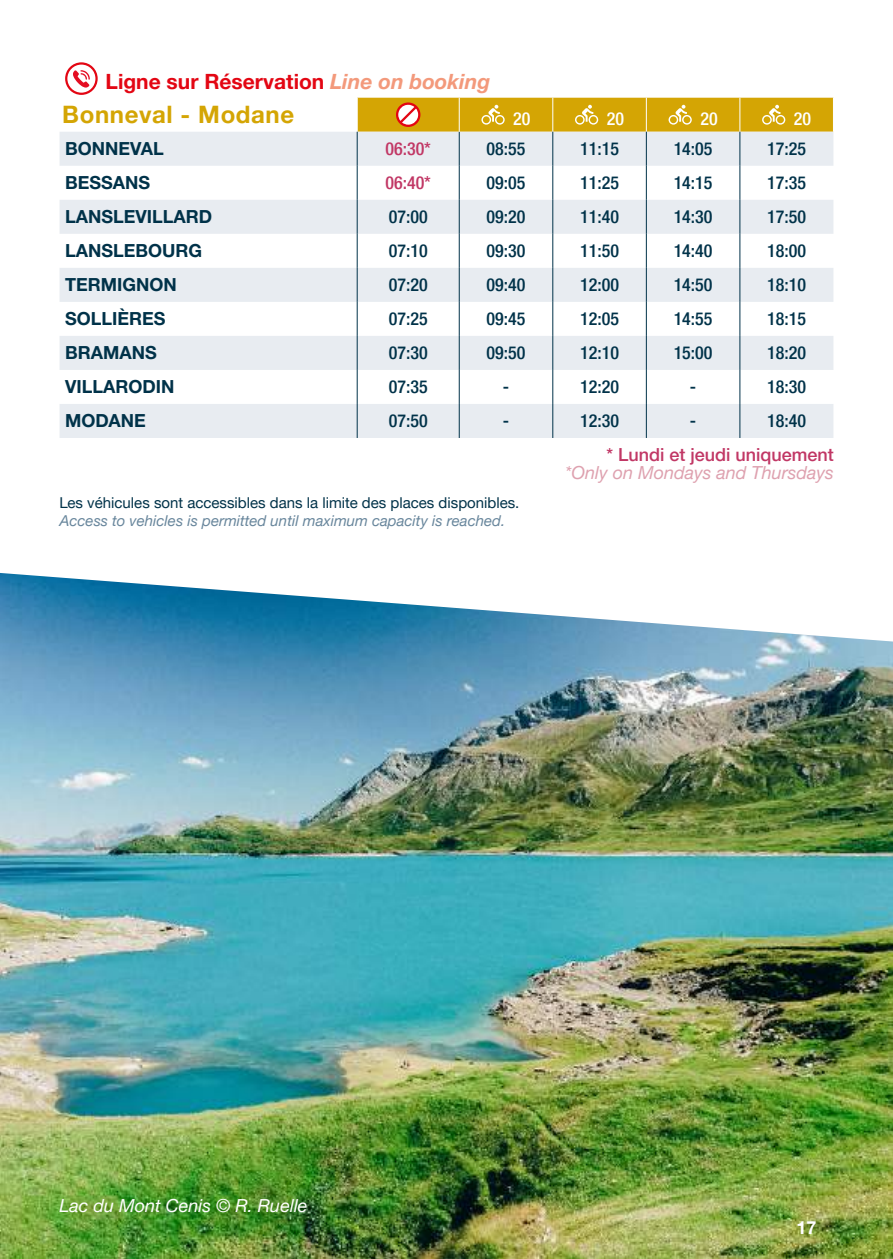
<style>
.page{position:relative;width:893px;height:1259px;background:#fff}
.page>*{position:absolute;margin:0;border:0;box-sizing:border-box;transform-origin:0 0}
.t1{font:700 24px "Helvetica Neue LTW1 G";letter-spacing:.025em;color:#d4a504}
.t2{font:700 21px "Helvetica Neue LTW1 G";color:#e30613}
.t3{font:500 condensed 18px "Helvetica Neue LTW1 G";color:#003249}
.t4{font:700 18px "Helvetica Neue LTW1 G";color:#003249}
.t5{font:italic 18px "Helvetica Neue LTW1 G";color:#dea1af}
.t6{font:500 18px "Helvetica Neue LTW1 G";color:#c13765}
.t7{font:italic 18px "Helvetica Neue LTW1 G";color:#fff}
.t8{font:500 condensed 18px "Helvetica Neue LTW1 G";color:#c13765}
.t9{font:500 condensed 18px "Helvetica Neue LTW1 G";color:#fff}
.t10{font:700 18px "Helvetica Neue LTW1 G";color:#fff}
.t11{font:15px "Helvetica Neue LTW1 G";color:#003249}
.t12{font:italic 15px "Helvetica Neue LTW1 G";color:#68869c}
.s1{font-style:italic;color:#f3997b}
</style>
<div class="page">
<img style="left:0;top:573px;width:893px;height:686px">
<svg style="left:60px;top:132px;width:773px;height:306px;fill:#e8ecf1"></svg>
<hr style="left:459px;top:132px;width:1px;height:34px;background:#003249">
<hr style="left:459px;top:166px;width:1px;height:34px;background:#003249">
<hr style="left:459px;top:200px;width:1px;height:34px;background:#003249">
<hr style="left:459px;top:234px;width:1px;height:34px;background:#003249">
<hr style="left:459px;top:268px;width:1px;height:34px;background:#003249">
<hr style="left:459px;top:302px;width:1px;height:34px;background:#003249">
<hr style="left:459px;top:336px;width:1px;height:34px;background:#003249">
<hr style="left:459px;top:370px;width:1px;height:34px;background:#003249">
<hr style="left:459px;top:404px;width:1px;height:34px;background:#003249">
<hr style="left:552px;top:132px;width:1px;height:34px;background:#003249">
<hr style="left:646px;top:132px;width:1px;height:34px;background:#003249">
<hr style="left:739px;top:132px;width:1px;height:34px;background:#003249">
<hr style="left:552px;top:166px;width:1px;height:34px;background:#003249">
<hr style="left:646px;top:166px;width:1px;height:34px;background:#003249">
<hr style="left:739px;top:166px;width:1px;height:34px;background:#003249">
<hr style="left:552px;top:200px;width:1px;height:34px;background:#003249">
<hr style="left:646px;top:200px;width:1px;height:34px;background:#003249">
<hr style="left:739px;top:200px;width:1px;height:34px;background:#003249">
<hr style="left:552px;top:234px;width:1px;height:34px;background:#003249">
<hr style="left:646px;top:234px;width:1px;height:34px;background:#003249">
<hr style="left:739px;top:234px;width:1px;height:34px;background:#003249">
<hr style="left:552px;top:268px;width:1px;height:34px;background:#003249">
<hr style="left:646px;top:268px;width:1px;height:34px;background:#003249">
<hr style="left:739px;top:268px;width:1px;height:34px;background:#003249">
<hr style="left:552px;top:302px;width:1px;height:34px;background:#003249">
<hr style="left:646px;top:302px;width:1px;height:34px;background:#003249">
<hr style="left:739px;top:302px;width:1px;height:34px;background:#003249">
<hr style="left:552px;top:336px;width:1px;height:34px;background:#003249">
<hr style="left:646px;top:336px;width:1px;height:34px;background:#003249">
<hr style="left:739px;top:336px;width:1px;height:34px;background:#003249">
<hr style="left:552px;top:370px;width:1px;height:34px;background:#003249">
<hr style="left:646px;top:370px;width:1px;height:34px;background:#003249">
<hr style="left:739px;top:370px;width:1px;height:34px;background:#003249">
<hr style="left:552px;top:404px;width:1px;height:34px;background:#003249">
<hr style="left:646px;top:404px;width:1px;height:34px;background:#003249">
<hr style="left:739px;top:404px;width:1px;height:34px;background:#003249">
<hr style="left:357px;top:132px;width:1px;height:34px;background:#003249">
<hr style="left:357px;top:166px;width:1px;height:34px;background:#003249">
<hr style="left:357px;top:200px;width:1px;height:34px;background:#003249">
<hr style="left:357px;top:234px;width:1px;height:34px;background:#003249">
<hr style="left:357px;top:268px;width:1px;height:34px;background:#003249">
<hr style="left:357px;top:302px;width:1px;height:34px;background:#003249">
<hr style="left:357px;top:336px;width:1px;height:34px;background:#003249">
<hr style="left:357px;top:370px;width:1px;height:34px;background:#003249">
<hr style="left:357px;top:404px;width:1px;height:34px;background:#003249">
<svg style="left:66px;top:63px;width:31px;height:31px"></svg>
<div style="left:65px;top:62px;width:33px;height:33px;border:2px solid #e30613;border-radius:50%"></div>
<svg style="left:73px;top:70px;width:17px;height:18px"></svg>
<svg style="left:357px;top:98px;width:476px;height:34px;background:#d7a916"></svg>
<p class="t2" style="left:106px;top:68px;width:386px">Ligne sur Réservation <span class="s1">Line on booking</span></p>
<h1 class="t1" style="left:62px;top:100px;width:233px">Bonneval - Modane</h1>
<p class="t9" style="left:513px;top:107px;width:19px">20</p>
<p class="t9" style="left:607px;top:107px;width:19px">20</p>
<p class="t9" style="left:700px;top:107px;width:19px">20</p>
<p class="t9" style="left:794px;top:107px;width:19px">20</p>
<p class="t4" style="left:65px;top:138px;width:100px">BONNEVAL</p>
<p class="t8" style="left:385px;top:138px;width:47px">06:30*</p>
<p class="t3" style="left:487px;top:138px;width:40px">08:55</p>
<p class="t3" style="left:580px;top:138px;width:40px">11:15</p>
<p class="t3" style="left:674px;top:138px;width:40px">14:05</p>
<p class="t3" style="left:767px;top:138px;width:40px">17:25</p>
<p class="t4" style="left:65px;top:172px;width:87px">BESSANS</p>
<p class="t8" style="left:385px;top:172px;width:47px">06:40*</p>
<p class="t3" style="left:487px;top:172px;width:40px">09:05</p>
<p class="t3" style="left:580px;top:172px;width:40px">11:25</p>
<p class="t3" style="left:674px;top:172px;width:40px">14:15</p>
<p class="t3" style="left:767px;top:172px;width:40px">17:35</p>
<p class="t4" style="left:65px;top:206px;width:149px">LANSLEVILLARD</p>
<p class="t3" style="left:389px;top:206px;width:40px">07:00</p>
<p class="t3" style="left:487px;top:206px;width:40px">09:20</p>
<p class="t3" style="left:580px;top:206px;width:40px">11:40</p>
<p class="t3" style="left:674px;top:206px;width:40px">14:30</p>
<p class="t3" style="left:767px;top:206px;width:40px">17:50</p>
<p class="t4" style="left:65px;top:240px;width:139px">LANSLEBOURG</p>
<p class="t3" style="left:389px;top:240px;width:40px">07:10</p>
<p class="t3" style="left:487px;top:240px;width:40px">09:30</p>
<p class="t3" style="left:580px;top:240px;width:40px">11:50</p>
<p class="t3" style="left:674px;top:240px;width:40px">14:40</p>
<p class="t3" style="left:767px;top:240px;width:40px">18:00</p>
<p class="t4" style="left:65px;top:274px;width:113px">TERMIGNON</p>
<p class="t3" style="left:389px;top:274px;width:40px">07:20</p>
<p class="t3" style="left:487px;top:274px;width:40px">09:40</p>
<p class="t3" style="left:580px;top:274px;width:40px">12:00</p>
<p class="t3" style="left:674px;top:274px;width:40px">14:50</p>
<p class="t3" style="left:767px;top:274px;width:40px">18:10</p>
<p class="t4" style="left:65px;top:308px;width:102px">SOLLIÈRES</p>
<p class="t3" style="left:389px;top:308px;width:40px">07:25</p>
<p class="t3" style="left:487px;top:308px;width:40px">09:45</p>
<p class="t3" style="left:580px;top:308px;width:40px">12:05</p>
<p class="t3" style="left:674px;top:308px;width:40px">14:55</p>
<p class="t3" style="left:767px;top:308px;width:40px">18:15</p>
<p class="t4" style="left:65px;top:342px;width:93px">BRAMANS</p>
<p class="t3" style="left:389px;top:342px;width:40px">07:30</p>
<p class="t3" style="left:487px;top:342px;width:40px">09:50</p>
<p class="t3" style="left:580px;top:342px;width:40px">12:10</p>
<p class="t3" style="left:674px;top:342px;width:40px">15:00</p>
<p class="t3" style="left:767px;top:342px;width:40px">18:20</p>
<p class="t4" style="left:65px;top:376px;width:111px">VILLARODIN</p>
<p class="t3" style="left:389px;top:376px;width:40px">07:35</p>
<p class="t3" style="left:503px;top:376px;width:8px">-</p>
<p class="t3" style="left:580px;top:376px;width:40px">12:20</p>
<p class="t3" style="left:690px;top:376px;width:8px">-</p>
<p class="t3" style="left:767px;top:376px;width:40px">18:30</p>
<p class="t4" style="left:65px;top:410px;width:82px">MODANE</p>
<p class="t3" style="left:389px;top:410px;width:40px">07:50</p>
<p class="t3" style="left:503px;top:410px;width:8px">-</p>
<p class="t3" style="left:580px;top:410px;width:40px">12:30</p>
<p class="t3" style="left:690px;top:410px;width:8px">-</p>
<p class="t3" style="left:767px;top:410px;width:40px">18:40</p>
<p class="t11" style="left:60px;top:493px;width:461px">Les véhicules sont accessibles dans la limite des places disponibles.</p>
<p class="t12" style="left:60px;top:511px;width:447px">Access to vehicles is permitted until maximum capacity is reached.</p>
<p class="t6" style="left:606px;top:444px;width:229px">* Lundi et jeudi uniquement</p>
<p class="t5" style="left:565px;top:461px;width:270px">*Only on Mondays and Thursdays</p>
<p class="t7" style="left:60px;top:1194px;width:250px">Lac du Mont Cenis © R. Ruelle</p>
<p class="t10" style="left:796px;top:1217px;width:22px">17</p>
</div>
